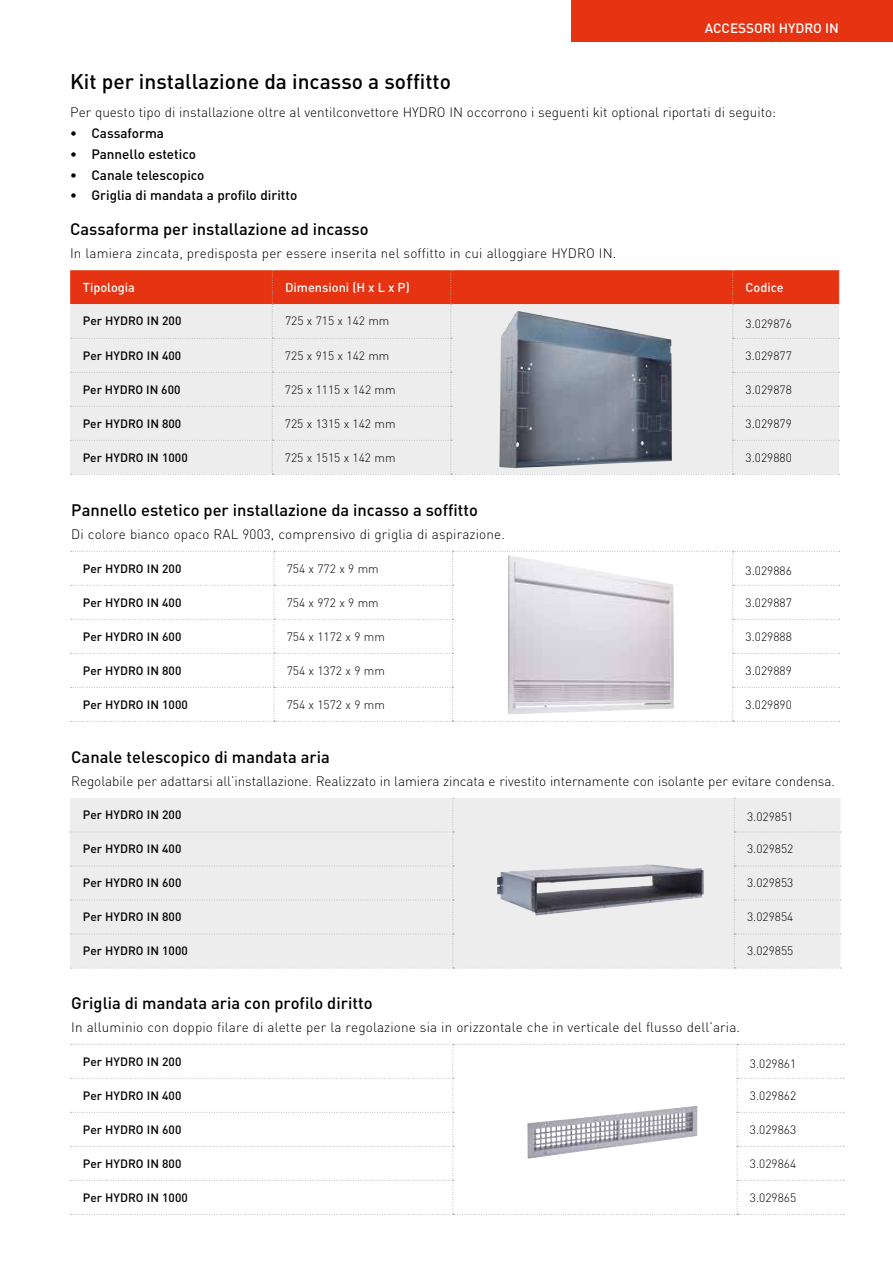
<style>
.page{position:relative;width:893px;height:1263px;background:#fff}
.page>*{position:absolute;margin:0;border:0;box-sizing:border-box;transform-origin:0 0}
.t1{font:500 21px "DIN";color:#000}
.t2{font:500 16.5px "DIN";color:#000}
.t3{font:300 13.5px "DIN";letter-spacing:.01em;color:#000}
.t4{font:500 13.5px "DIN";color:#000}
.t5{font:500 13.5px "DIN";color:#fff}
.t6{font:500 12.75px "DIN";color:#fff}
.t7{font:300 12px "DIN";color:#000}
.t8{font:500 12px "DIN";color:#000}
</style>
<div class="page">
<svg style="left:70px;top:270px;width:770px;height:205px;background:#ebc7c1"></svg>
<img style="left:499px;top:311px;width:173px;height:157px">
<svg style="left:71px;top:551px;width:769px;height:171px"></svg>
<img style="left:508px;top:555px;width:166px;height:159px">
<div style="left:571px;top:0;width:322px;height:41px;background:#e63312"></div>
<svg style="left:71px;top:1044px;width:773px;height:171px"></svg>
<img style="left:527px;top:1106px;width:170px;height:53px">
<div style="left:71px;top:798px;width:770px;height:171px;background:#ededed"></div>
<img style="left:497px;top:864px;width:207px;height:52px">
<h1 class="t1" style="left:70px;top:68px;width:382px">Kit per installazione da incasso a soffitto</h1>
<p class="t5" style="left:705px;top:19px;width:136px">ACCESSORI HYDRO IN</p>
<p class="t3" style="left:70px;top:104px;width:708px">Per questo tipo di installazione oltre al ventilconvettore HYDRO IN occorrono i seguenti kit optional riportati di seguito:</p>
<p class="t4" style="left:70px;top:125px;width:95px">• Cassaforma</p>
<p class="t4" style="left:70px;top:145px;width:127px">• Pannello estetico</p>
<p class="t4" style="left:70px;top:166px;width:136px">• Canale telescopico</p>
<p class="t4" style="left:70px;top:187px;width:229px">• Griglia di mandata a profilo diritto</p>
<p class="t2" style="left:70px;top:218px;width:300px">Cassaforma per installazione ad incasso</p>
<p class="t3" style="left:70px;top:245px;width:548px">In lamiera zincata, predisposta per essere inserita nel soffitto in cui alloggiare HYDRO IN.</p>
<p class="t6" style="left:83px;top:279px;width:54px">Tipologia</p>
<p class="t6" style="left:285px;top:279px;width:126px">Dimensioni (H x L x P)</p>
<p class="t6" style="left:746px;top:279px;width:40px">Codice</p>
<p class="t8" style="left:83px;top:313px;width:100px">Per HYDRO IN 200</p>
<p class="t7" style="left:285px;top:314px;width:106px">725 x 715 x 142 mm</p>
<p class="t7" style="left:746px;top:316px;width:48px">3.029876</p>
<p class="t8" style="left:83px;top:348px;width:100px">Per HYDRO IN 400</p>
<p class="t7" style="left:285px;top:348px;width:106px">725 x 915 x 142 mm</p>
<p class="t7" style="left:745px;top:348px;width:48px">3.029877</p>
<p class="t8" style="left:83px;top:382px;width:99px">Per HYDRO IN 600</p>
<p class="t7" style="left:285px;top:382px;width:112px">725 x 1115 x 142 mm</p>
<p class="t7" style="left:745px;top:382px;width:48px">3.029878</p>
<p class="t8" style="left:83px;top:416px;width:100px">Per HYDRO IN 800</p>
<p class="t7" style="left:285px;top:416px;width:112px">725 x 1315 x 142 mm</p>
<p class="t7" style="left:745px;top:416px;width:48px">3.029879</p>
<p class="t8" style="left:83px;top:450px;width:106px">Per HYDRO IN 1000</p>
<p class="t7" style="left:285px;top:450px;width:112px">725 x 1515 x 142 mm</p>
<p class="t7" style="left:745px;top:450px;width:48px">3.029880</p>
<p class="t2" style="left:71px;top:500px;width:408px">Pannello estetico per installazione da incasso a soffitto</p>
<p class="t3" style="left:71px;top:526px;width:435px">Di colore bianco opaco RAL 9003, comprensivo di griglia di aspirazione.</p>
<p class="t8" style="left:83px;top:560px;width:100px">Per HYDRO IN 200</p>
<p class="t7" style="left:287px;top:561px;width:94px">754 x 772 x 9 mm</p>
<p class="t7" style="left:746px;top:563px;width:48px">3.029886</p>
<p class="t8" style="left:83px;top:594px;width:100px">Per HYDRO IN 400</p>
<p class="t7" style="left:287px;top:595px;width:94px">754 x 972 x 9 mm</p>
<p class="t7" style="left:746px;top:595px;width:48px">3.029887</p>
<p class="t8" style="left:83px;top:629px;width:100px">Per HYDRO IN 600</p>
<p class="t7" style="left:287px;top:629px;width:100px">754 x 1172 x 9 mm</p>
<p class="t7" style="left:746px;top:629px;width:48px">3.029888</p>
<p class="t8" style="left:83px;top:663px;width:100px">Per HYDRO IN 800</p>
<p class="t7" style="left:287px;top:663px;width:100px">754 x 1372 x 9 mm</p>
<p class="t7" style="left:746px;top:663px;width:48px">3.029889</p>
<p class="t8" style="left:83px;top:697px;width:106px">Per HYDRO IN 1000</p>
<p class="t7" style="left:287px;top:697px;width:100px">754 x 1572 x 9 mm</p>
<p class="t7" style="left:746px;top:697px;width:48px">3.029890</p>
<p class="t2" style="left:71px;top:746px;width:260px">Canale telescopico di mandata aria</p>
<p class="t3" style="left:71px;top:773px;width:765px">Regolabile per adattarsi all’installazione. Realizzato in lamiera zincata e rivestito internamente con isolante per evitare condensa.</p>
<p class="t8" style="left:83px;top:807px;width:100px">Per HYDRO IN 200</p>
<p class="t7" style="left:747px;top:810px;width:48px">3.029851</p>
<p class="t8" style="left:83px;top:841px;width:100px">Per HYDRO IN 400</p>
<p class="t7" style="left:747px;top:841px;width:48px">3.029852</p>
<p class="t8" style="left:83px;top:875px;width:100px">Per HYDRO IN 600</p>
<p class="t7" style="left:747px;top:875px;width:48px">3.029853</p>
<p class="t8" style="left:83px;top:909px;width:100px">Per HYDRO IN 800</p>
<p class="t7" style="left:747px;top:910px;width:48px">3.029854</p>
<p class="t8" style="left:83px;top:943px;width:106px">Per HYDRO IN 1000</p>
<p class="t7" style="left:747px;top:944px;width:48px">3.029855</p>
<p class="t2" style="left:71px;top:993px;width:303px">Griglia di mandata aria con profilo diritto</p>
<p class="t3" style="left:71px;top:1019px;width:670px">In alluminio con doppio filare di alette per la regolazione sia in orizzontale che in verticale del flusso dell’aria.</p>
<p class="t8" style="left:83px;top:1053px;width:100px">Per HYDRO IN 200</p>
<p class="t7" style="left:750px;top:1056px;width:48px">3.029861</p>
<p class="t8" style="left:83px;top:1087px;width:100px">Per HYDRO IN 400</p>
<p class="t7" style="left:750px;top:1088px;width:48px">3.029862</p>
<p class="t8" style="left:83px;top:1121px;width:100px">Per HYDRO IN 600</p>
<p class="t7" style="left:750px;top:1122px;width:48px">3.029863</p>
<p class="t8" style="left:83px;top:1155px;width:100px">Per HYDRO IN 800</p>
<p class="t7" style="left:750px;top:1156px;width:48px">3.029864</p>
<p class="t8" style="left:83px;top:1190px;width:106px">Per HYDRO IN 1000</p>
<p class="t7" style="left:750px;top:1190px;width:48px">3.029865</p>
</div>
